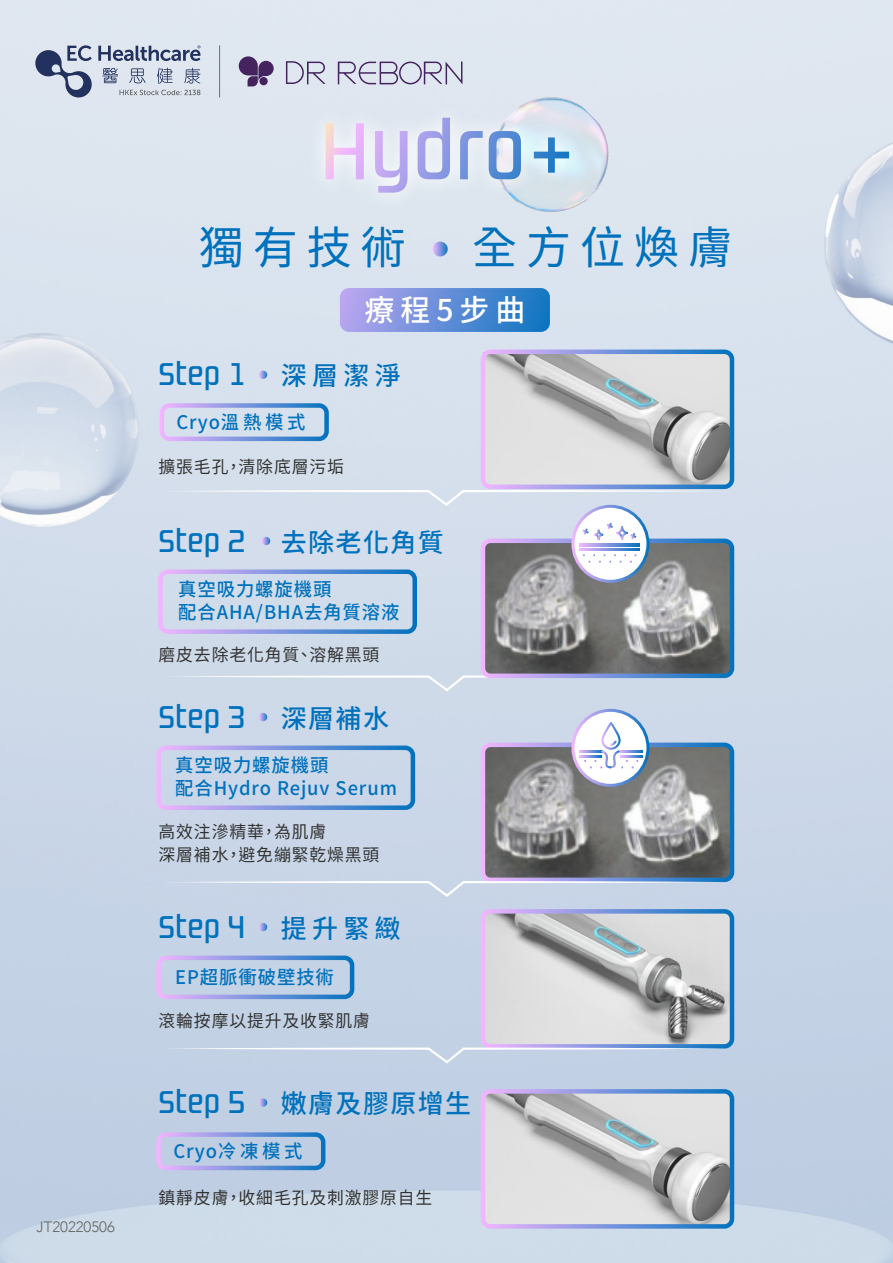
<style>
.page{position:relative;width:893px;height:1263px;background:#fff}
.page>*{position:absolute;margin:0;border:0;box-sizing:border-box;transform-origin:0 0}
.t1{font:45px "Source Han Sans TC";letter-spacing:.2em;color:#0071bc}
.t2{font:31.2px "Design System AW01 500 R";color:#0071bc}
.t3{font:500 30px "Source Han Sans TC";letter-spacing:.2em;color:#fff}
.t4{font:500 26.1px "Source Han Sans TC";letter-spacing:.05em;color:#0071bc}
.t5{font:500 18.75px/23px "Source Han Sans TC";letter-spacing:.05em;color:#0071bc}
.t6{font:500 18.75px "Source Han Sans TC";letter-spacing:.07em;color:#0071bc}
.t7{font:17.25px/23px "Source Han Sans TC";letter-spacing:.05em;color:#333}
.t8{font:300 15px "Avenir";color:#666}
</style>
<div class="page">
<img style="left:0;top:0;width:893px;height:1263px">
<div style="left:470px;top:75px;width:161px;height:161px;background:#dde6ef"></div>
<img style="left:302px;top:95px;width:290px;height:121px">
<svg style="left:326px;top:123px;width:38px;height:56px;background:#ead7f1"></svg>
<svg style="left:375px;top:131px;width:32px;height:62px;background:#d2c9f2"></svg>
<svg style="left:418px;top:118px;width:32px;height:61px;background:#bec3ec"></svg>
<svg style="left:460px;top:131px;width:23px;height:48px"></svg>
<svg style="left:489px;top:131px;width:32px;height:48px;background:#8fb1e0"></svg>
<svg style="left:534px;top:137px;width:35px;height:36px"></svg>
<img style="left:486px;top:914px;width:243px;height:130px">
<img style="left:486px;top:748px;width:243px;height:129px">
<div style="left:481px;top:743px;width:253px;height:139px;border:4px solid #fff;border-radius:8px"></div>
<div style="left:481px;top:909px;width:253px;height:140px;border:4px solid #fff;border-radius:8px"></div>
<img style="left:486px;top:544px;width:243px;height:129px">
<svg style="left:573px;top:710px;width:75px;height:75px"></svg>
<div style="left:571px;top:709px;width:78px;height:78px;border:3px solid #fff;border-radius:50%"></div>
<svg style="left:340px;top:288px;width:210px;height:44px;background:#658ed8"></svg>
<svg style="left:433px;top:242px;width:15px;height:14px"></svg>
<svg style="left:259px;top:371px;width:8px;height:8px"></svg>
<div style="left:160px;top:403px;width:169px;height:38px;border:4px solid #fff;border-radius:8px"></div>
<div style="left:156px;top:1132px;width:169px;height:38px;border:4px solid #fff;border-radius:8px"></div>
<svg style="left:262px;top:537px;width:8px;height:8px"></svg>
<div style="left:158px;top:569px;width:259px;height:65px;border:4px solid #fff;border-radius:8px"></div>
<svg style="left:259px;top:713px;width:8px;height:8px"></svg>
<div style="left:156px;top:745px;width:259px;height:65px;border:4px solid #fff;border-radius:8px"></div>
<svg style="left:259px;top:923px;width:8px;height:8px"></svg>
<div style="left:156px;top:955px;width:198px;height:44px;border:4px solid #fff;border-radius:8px"></div>
<svg style="left:259px;top:1098px;width:8px;height:9px"></svg>
<img style="left:486px;top:355px;width:243px;height:129px">
<img style="left:486px;top:1094px;width:243px;height:130px">
<svg style="left:162px;top:490px;width:569px;height:16px;background:#d8e1ed"></svg>
<svg style="left:163px;top:675px;width:568px;height:16px;background:#d0dce9"></svg>
<svg style="left:163px;top:881px;width:568px;height:16px;background:#cbd7e8"></svg>
<svg style="left:163px;top:1047px;width:568px;height:16px;background:#c5d3e6"></svg>
<svg style="left:638px;top:750px;width:4px;height:3px"></svg>
<svg style="left:579px;top:750px;width:5px;height:3px"></svg>
<svg style="left:584px;top:722px;width:54px;height:46px"></svg>
<svg style="left:579px;top:755px;width:22px;height:3px"></svg>
<svg style="left:621px;top:755px;width:21px;height:3px"></svg>
<div style="left:481px;top:350px;width:253px;height:139px;border:4px solid #fff;border-radius:8px"></div>
<div style="left:481px;top:539px;width:253px;height:139px;border:4px solid #fff;border-radius:8px"></div>
<svg style="left:573px;top:506px;width:75px;height:75px"></svg>
<div style="left:571px;top:505px;width:78px;height:78px;border:3px solid #fff;border-radius:50%"></div>
<svg style="left:579px;top:544px;width:60px;height:2px"></svg>
<svg style="left:582px;top:554px;width:54px;height:9px"></svg>
<svg style="left:579px;top:548px;width:60px;height:2px"></svg>
<svg style="left:582px;top:523px;width:54px;height:17px"></svg>
<div style="left:481px;top:1089px;width:253px;height:140px;border:4px solid #fff;border-radius:8px"></div>
<svg style="left:286px;top:61px;width:40px;height:23px"></svg>
<svg style="left:338px;top:62px;width:124px;height:22px;background:#bdbcd0"></svg>
<svg style="left:239px;top:56px;width:35px;height:30px"></svg>
<hr style="left:219px;top:45px;width:1px;height:52px;background:#71706e">
<svg style="left:102px;top:68px;width:16px;height:15px"></svg>
<svg style="left:129px;top:68px;width:17px;height:15px"></svg>
<svg style="left:157px;top:67px;width:16px;height:17px"></svg>
<svg style="left:184px;top:68px;width:16px;height:16px"></svg>
<svg style="left:35px;top:45px;width:57px;height:52px;background:#9aa4ba"></svg>
<svg style="left:120px;top:90px;width:80px;height:5px"></svg>
<svg style="left:98px;top:45px;width:102px;height:16px;background:#939eb5"></svg>
<p class="t8" style="left:37px;top:1218px;width:80px">JT20220506</p>
<h1 class="t1" style="left:199px;top:222px;width:208px">獨有技術</h1>
<h1 class="t1" style="left:472px;top:222px;width:262px">全方位煥膚</h1>
<h3 class="t3" style="left:364px;top:293px;width:163px">療程5步曲</h3>
<h2 class="t2" style="left:159px;top:358px;width:88px">Step 1</h2>
<h3 class="t4" style="left:281px;top:361px;width:121px">深層潔淨</h3>
<p class="t6" style="left:176px;top:411px;width:131px">Cryo溫熱模式</p>
<p class="t7" style="left:159px;top:455px;width:187px">擴張毛孔，清除底層污垢</p>
<h2 class="t2" style="left:159px;top:524px;width:88px">Step 2</h2>
<h3 class="t4" style="left:281px;top:527px;width:164px">去除老化角質</h3>
<p class="t5" style="left:178px;top:578px;width:223px">真空吸力螺旋機頭<br>配合AHA/BHA去角質溶液</p>
<p class="t7" style="left:159px;top:643px;width:222px">磨皮去除老化角質、溶解黑頭</p>
<h2 class="t2" style="left:159px;top:700px;width:88px">Step 3</h2>
<h3 class="t4" style="left:281px;top:703px;width:110px">深層補水</h3>
<p class="t5" style="left:175px;top:754px;width:223px">真空吸力螺旋機頭<br>配合Hydro Rejuv Serum</p>
<p class="t7" style="left:159px;top:821px;width:222px">高效注滲精華，為肌膚<br>深層補水，避免繃緊乾燥黑頭</p>
<h2 class="t2" style="left:159px;top:910px;width:88px">Step 4</h2>
<h3 class="t4" style="left:281px;top:913px;width:121px">提升緊緻</h3>
<p class="t5" style="left:175px;top:966px;width:160px">EP超脈衝破壁技術</p>
<p class="t7" style="left:159px;top:1010px;width:213px">滾輪按摩以提升及收緊肌膚</p>
<h2 class="t2" style="left:159px;top:1086px;width:88px">Step 5</h2>
<h3 class="t4" style="left:281px;top:1089px;width:192px">嫩膚及膠原增生</h3>
<p class="t6" style="left:173px;top:1140px;width:131px">Cryo冷凍模式</p>
<p class="t7" style="left:159px;top:1187px;width:275px">鎮靜皮膚，收細毛孔及刺激膠原自生</p>
</div>
